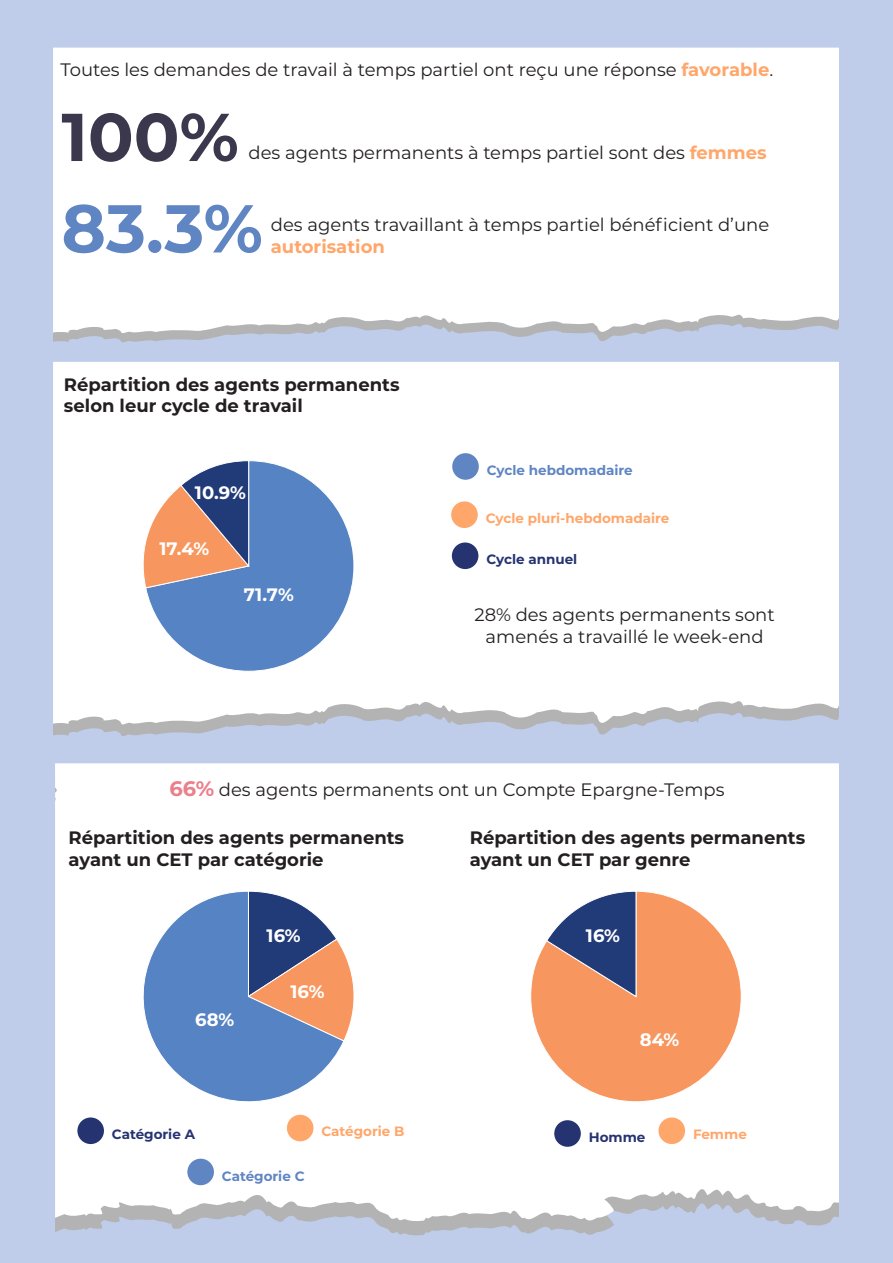
<style>
.page{position:relative;width:893px;height:1263px;background:#bfccea}
.page>*{position:absolute;margin:0;border:0;box-sizing:border-box;transform-origin:0 0}
.t1{font:700 67.5px "Montserrat";color:#5f85c3}
.t2{font:700 67.5px "Montserrat";color:#3b384d}
.t3{font:18px "Montserrat";color:#231f20}
.t4{font:700 18px/21.6px "Montserrat";color:#231f20}
.t5{font:700 18px "Montserrat";color:#fff}
.t6{font:700 18px "Montserrat";color:#ffa66a}
.t7{font:700 13.5px "Montserrat";color:#ffa66a}
.t8{font:700 13.5px "Montserrat";color:#5f85c3}
.t9{font:700 13.5px "Montserrat";color:#253371}
.s1{font-weight:700;color:#ffa66a}
.s2{font-weight:700;font-size:21px;color:#eb808c}
</style>
<div class="page">
<div style="left:53px;top:48px;width:786px;height:290px;background:#fff"></div>
<div style="left:53px;top:362px;width:786px;height:369px;background:#fff"></div>
<svg style="left:55px;top:1225px;width:766px;height:10px"></svg>
<div style="left:55px;top:763px;width:784px;height:462px;background:#fff"></div>
<svg style="left:530px;top:890px;width:212px;height:212px;background:#dea488"></svg>
<svg style="left:137px;top:460px;width:218px;height:212px;background:#929fbf"></svg>
<div style="left:452px;top:542px;width:26px;height:27px;background:#253371;border-radius:50%"></div>
<div style="left:77px;top:1117px;width:27px;height:27px;background:#253371;border-radius:50%"></div>
<div style="left:554px;top:1120px;width:27px;height:27px;background:#253371;border-radius:50%"></div>
<div style="left:452px;top:453px;width:27px;height:27px;background:#5f85c3;border-radius:50%"></div>
<div style="left:187px;top:1159px;width:27px;height:26px;background:#5f85c3;border-radius:50%"></div>
<div style="left:451px;top:501px;width:27px;height:27px;background:#ffa66a;border-radius:50%"></div>
<div style="left:287px;top:1115px;width:26px;height:26px;background:#ffa66a;border-radius:50%"></div>
<div style="left:658px;top:1117px;width:27px;height:27px;background:#ffa66a;border-radius:50%"></div>
<svg style="left:345px;top:890px;width:15px;height:152px;background:#fde9de"></svg>
<svg style="left:128px;top:890px;width:217px;height:226px;background:#95a3c3"></svg>
<p class="t3" style="left:60px;top:57px;width:714px">Toutes les demandes de travail à temps partiel ont reçu une réponse <span class="s1">favorable</span>.</p>
<p class="t2" style="left:61px;top:88px;width:179px">100%</p>
<p class="t3" style="left:249px;top:140px;width:520px">des agents permanents à temps partiel sont des <span class="s1">femmes</span></p>
<p class="t1" style="left:61px;top:180px;width:203px">83.3%</p>
<p class="t3" style="left:271px;top:212px;width:500px">des agents travaillant à temps partiel bénéficient d’une</p>
<p class="t6" style="left:271px;top:233px;width:116px">autorisation</p>
<p class="t4" style="left:64px;top:372px;width:337px">Répartition des agents permanents selon leur cycle de travail</p>
<p class="t5" style="left:195px;top:480px;width:53px">10.9%</p>
<p class="t5" style="left:159px;top:536px;width:51px">17.4%</p>
<p class="t5" style="left:244px;top:582px;width:51px">71.7%</p>
<p class="t8" style="left:487px;top:461px;width:148px">Cycle hebdomadaire</p>
<p class="t7" style="left:486px;top:508px;width:185px">Cycle pluri-hebdomadaire</p>
<p class="t9" style="left:486px;top:550px;width:92px">Cycle annuel</p>
<p class="t3" style="left:475px;top:602px;width:302px">28% des agents permanents sont</p>
<p class="t3" style="left:486px;top:624px;width:280px">amenés a travaillé le week-end</p>
<p class="t3" style="left:169px;top:778px;width:557px"><span class="s2">66%</span> des agents permanents ont un Compte Epargne-Temps</p>
<p class="t4" style="left:69px;top:826px;width:337px">Répartition des agents permanents ayant un CET par catégorie</p>
<p class="t4" style="left:470px;top:826px;width:337px">Répartition des agents permanents ayant un CET par genre</p>
<p class="t5" style="left:195px;top:1006px;width:40px">68%</p>
<p class="t5" style="left:267px;top:923px;width:35px">16%</p>
<p class="t5" style="left:291px;top:978px;width:35px">16%</p>
<p class="t5" style="left:586px;top:923px;width:35px">16%</p>
<p class="t5" style="left:640px;top:1026px;width:41px">84%</p>
<p class="t7" style="left:321px;top:1122px;width:85px">Catégorie B</p>
<p class="t7" style="left:693px;top:1124px;width:55px">Femme</p>
<p class="t9" style="left:112px;top:1125px;width:85px">Catégorie A</p>
<p class="t9" style="left:589px;top:1127px;width:58px">Homme</p>
<p class="t8" style="left:222px;top:1166px;width:84px">Catégorie C</p>
</div>
